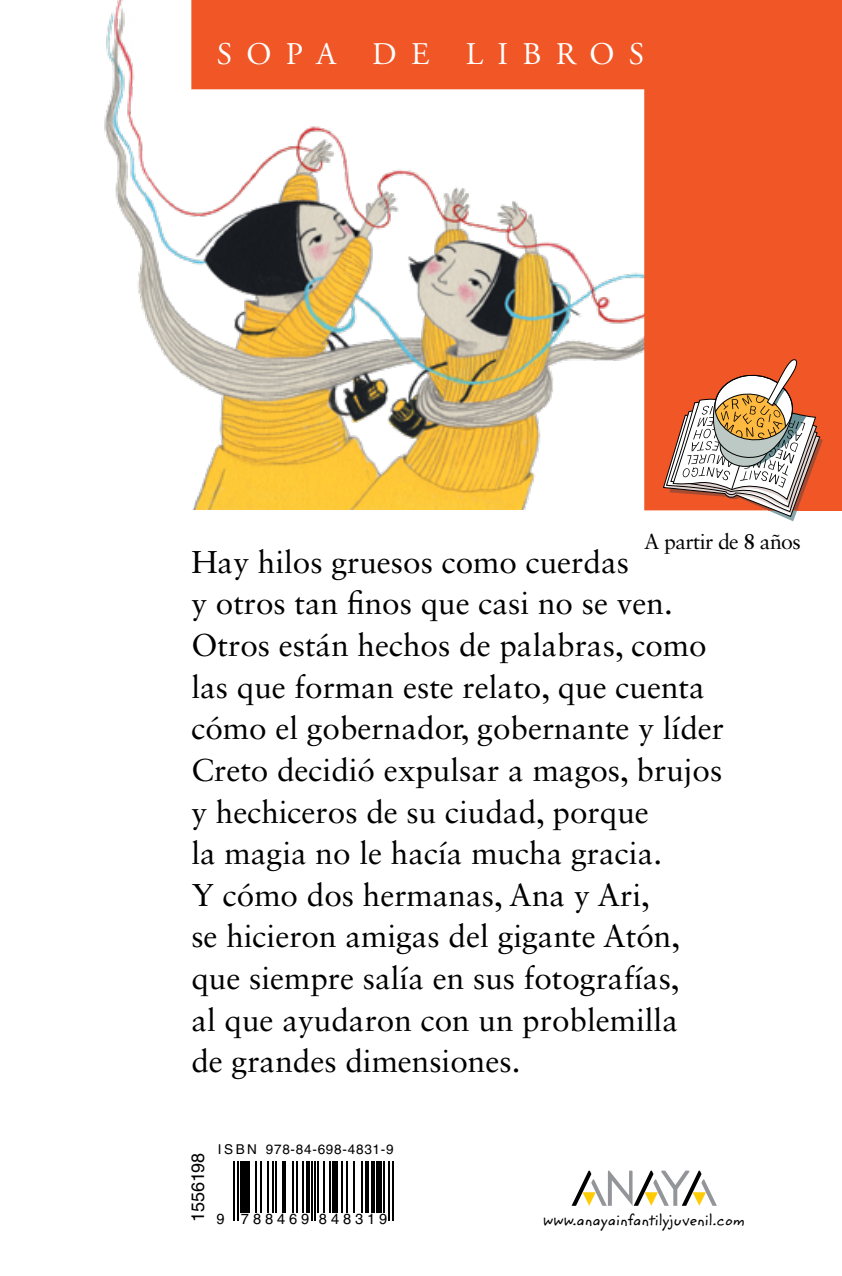
<style>
.page{position:relative;width:842px;height:1276px;background:#fff}
.page>*{position:absolute;margin:0;border:0;box-sizing:border-box;transform-origin:0 0}
.cuarta{font:31.5px/41.6px "Sabon LT Std";color:#000}
.t1{font:31.5px "Adobe Garamond Pro";letter-spacing:.455em;color:#fff}
.t2{font:21.38px "Sabon LT Std";letter-spacing:-.03em;color:#000}
.t3{font:18px "Helvetica LT Std";color:#000}
.t4{font:15.75px "Zemke Hand ITC Std";letter-spacing:-.005em;color:#000}
.t5{font:14.62px "Helvetica LT Std";letter-spacing:.265em;color:#000}
.t6{font:13.5px "Helvetica LT Std";letter-spacing:.055em;color:#000}
.s1{font-weight:700}
</style>
<div class="page">
<img style="left:104px;top:0;width:87px;height:380px">
<svg style="left:191px;top:0;width:651px;height:510px"></svg>
<svg style="left:663px;top:359px;width:160px;height:162px"></svg>
<svg style="left:572px;top:1170px;width:145px;height:35px"></svg>
<svg style="left:834px;top:37px;width:8px;height:28px"></svg>
<hr style="left:233px;top:1161px;width:2px;height:59px;background:#000">
<hr style="left:237px;top:1161px;width:1px;height:59px;background:#000">
<div style="left:240px;top:1161px;width:5px;height:51px;background:#000"></div>
<hr style="left:247px;top:1161px;width:3px;height:51px;background:#000">
<hr style="left:255px;top:1161px;width:2px;height:51px;background:#000">
<hr style="left:260px;top:1161px;width:2px;height:51px;background:#000">
<hr style="left:267px;top:1161px;width:2px;height:51px;background:#000">
<hr style="left:272px;top:1161px;width:2px;height:51px;background:#000">
<hr style="left:275px;top:1161px;width:2px;height:51px;background:#000">
<hr style="left:282px;top:1161px;width:4px;height:51px;background:#000">
<hr style="left:292px;top:1161px;width:2px;height:51px;background:#000">
<hr style="left:296px;top:1161px;width:1px;height:51px;background:#000">
<hr style="left:302px;top:1161px;width:2px;height:51px;background:#000">
<hr style="left:306px;top:1161px;width:3px;height:51px;background:#000">
<hr style="left:311px;top:1161px;width:2px;height:59px;background:#000">
<hr style="left:314px;top:1161px;width:2px;height:59px;background:#000">
<hr style="left:318px;top:1161px;width:1px;height:51px;background:#000">
<hr style="left:323px;top:1161px;width:1px;height:51px;background:#000">
<hr style="left:329px;top:1161px;width:2px;height:51px;background:#000">
<div style="left:333px;top:1161px;width:5px;height:51px;background:#000"></div>
<hr style="left:341px;top:1161px;width:2px;height:51px;background:#000">
<hr style="left:346px;top:1161px;width:2px;height:51px;background:#000">
<hr style="left:353px;top:1161px;width:2px;height:51px;background:#000">
<hr style="left:362px;top:1161px;width:1px;height:51px;background:#000">
<hr style="left:365px;top:1161px;width:3px;height:51px;background:#000">
<hr style="left:372px;top:1161px;width:3px;height:51px;background:#000">
<div style="left:377px;top:1161px;width:5px;height:51px;background:#000"></div>
<hr style="left:383px;top:1161px;width:2px;height:51px;background:#000">
<hr style="left:389px;top:1161px;width:1px;height:59px;background:#000">
<hr style="left:392px;top:1161px;width:2px;height:59px;background:#000">
<p class="t1" style="left:217px;top:35px;width:429px">SOPA DE LIBROS</p>
<p class="t2" style="left:644px;top:528px;width:158px">A partir de <span class="s1">8</span> años</p>
<p class="cuarta" style="left:191px;top:540px;width:534px">Hay hilos gruesos como cuerdas<br>y otros tan finos que casi no se ven.<br>Otros están hechos de palabras, como las que forman este relato, que cuenta cómo el gobernador, gobernante y líder Creto decidió expulsar a magos, brujos y hechiceros de su ciudad, porque<br>la magia no le hacía mucha gracia.<br>Y cómo dos hermanas, Ana y Ari,<br>se hicieron amigas del gigante Atón, que siempre salía en sus fotografías,<br>al que ayudaron con un problemilla<br>de grandes dimensiones.</p>
<p class="t3" style="left:188px;top:1221px;width:70px;rotate:-90deg">1556198</p>
<p class="t6" style="left:218px;top:1141px;width:177px">ISBN 978-84-698-4831-9</p>
<p class="t5" style="left:216px;top:1210px;width:172px">9 788469 848319</p>
<p class="t4" style="left:543px;top:1208px;width:203px">www.anayainfantilyjuvenil.com</p>
</div>
